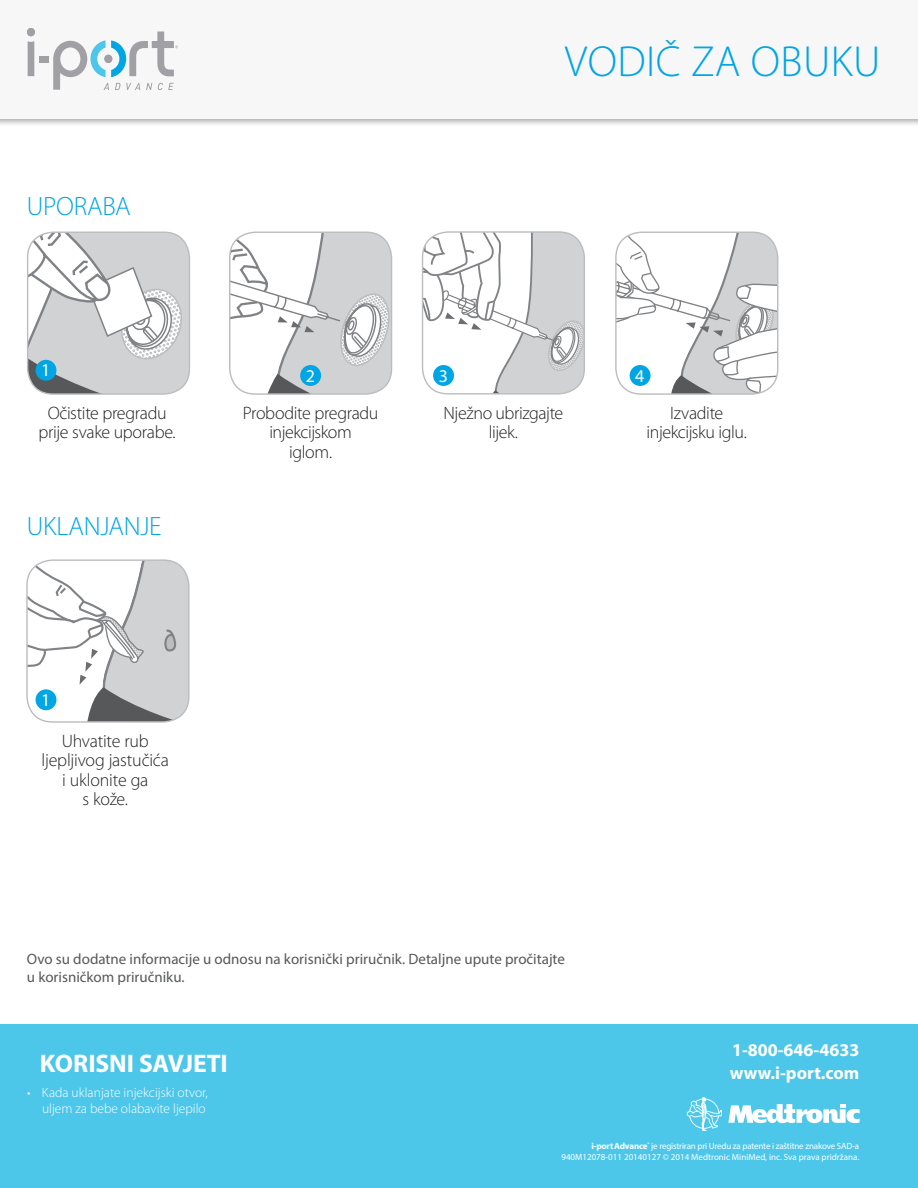
<style>
.page{position:relative;width:918px;height:1188px;background:#fff}
.page>*{position:absolute;margin:0;border:0;box-sizing:border-box;transform-origin:0 0}
.t1{font:300 43.65px "Myriad Pro";letter-spacing:.01em;color:#00a5e3}
.headings{font:300 26.55px "Myriad Pro";letter-spacing:-.015em;color:#00a5e3}
.headings-2{font:700 25.5px "Myriad Pro";letter-spacing:-.005em;color:#fff}
.step_text{font:300 18px/19.5px "Myriad Pro";letter-spacing:-.02em;color:#231f20;text-align:center}
.t2{font:700 18px "Myriad Pro";color:#fff}
.t3{font:18px "Myriad Pro";color:#fff}
.t4{font:15px/18px "Myriad Pro";color:#57585a}
.t5{font:300 13.5px/16.5px "Myriad Pro";color:#fff;text-align:right}
.t6{font:9px "Myriad Pro";letter-spacing:-.005em;color:#fff}
.s1{font-weight:700}
</style>
<div class="page">
<svg style="left:27px;top:560px;width:162px;height:162px"></svg>
<svg style="left:616px;top:232px;width:162px;height:162px"></svg>
<svg style="left:423px;top:232px;width:162px;height:162px"></svg>
<svg style="left:230px;top:232px;width:162px;height:162px"></svg>
<svg style="left:28px;top:232px;width:161px;height:162px"></svg>
<div style="left:27px;top:232px;width:163px;height:163px;border:1px solid #bcbdc0;border-radius:26px"></div>
<div style="left:0;top:1024px;width:918px;height:164px;background:#4dc7e9"></div>
<svg style="left:687px;top:1097px;width:35px;height:34px"></svg>
<svg style="left:728px;top:1104px;width:132px;height:19px"></svg>
<div style="left:36px;top:360px;width:20px;height:21px;background:#00a5e3;border-radius:50%"></div>
<div style="left:300px;top:365px;width:21px;height:21px;background:#00a5e3;border-radius:50%"></div>
<div style="left:433px;top:365px;width:21px;height:21px;background:#00a5e3;border-radius:50%"></div>
<div style="left:630px;top:365px;width:21px;height:21px;background:#00a5e3;border-radius:50%"></div>
<div style="left:36px;top:689px;width:20px;height:21px;background:#00a5e3;border-radius:50%"></div>
<div style="left:0;top:0;width:918px;height:127px;background:#231f20;opacity:.4"></div>
<div style="left:0;top:0;width:918px;height:118px;background:#f7f7f8"></div>
<div style="left:39px;top:56px;width:9px;height:7px;background:#a1a1a5"></div>
<svg style="left:28px;top:41px;width:6px;height:35px"></svg>
<div style="left:27px;top:28px;width:8px;height:8px;background:#a1a1a5;border-radius:50%"></div>
<svg style="left:53px;top:32px;width:125px;height:58px"></svg>
<p class="headings" style="left:27px;top:190px;width:105px">UPORABA</p>
<p class="t1" style="left:565px;top:35px;width:317px">VODIČ ZA OBUKU</p>
<p class="t3" style="left:41px;top:359px;width:11px">1</p>
<p class="t3" style="left:306px;top:364px;width:11px">2</p>
<p class="t3" style="left:439px;top:364px;width:11px">3</p>
<p class="t3" style="left:635px;top:364px;width:11px">4</p>
<p class="step_text" style="left:39px;top:403px;width:139px">Očistite pregradu prije svake uporabe.</p>
<p class="headings" style="left:27px;top:510px;width:136px">UKLANJANJE</p>
<p class="t3" style="left:41px;top:689px;width:11px">1</p>
<p class="step_text" style="left:42px;top:731px;width:129px">Uhvatite rub ljepljivog jastučića i uklonite ga<br>s kože.</p>
<p class="step_text" style="left:243px;top:403px;width:137px">Probodite pregradu injekcijskom<br>iglom.</p>
<p class="step_text" style="left:444px;top:403px;width:121px">Nježno ubrizgajte lijek.</p>
<p class="t4" style="left:27px;top:949px;width:540px">Ovo su dodatne informacije u odnosu na korisnički priručnik. Detaljne upute pročitajte u korisničkom priručniku.</p>
<p class="headings-2" style="left:40px;top:1047px;width:189px">KORISNI SAVJETI</p>
<p class="t5" style="left:27px;top:1084px;width:182px">• Kada uklanjate injekcijski otvor, uljem za bebe olabavite ljepilo</p>
<p class="step_text" style="left:647px;top:403px;width:102px">Izvadite injekcijsku iglu.</p>
<p class="t2" style="left:732px;top:1038px;width:129px">1-800-646-4633</p>
<p class="t2" style="left:730px;top:1061px;width:131px">www.i-port.com</p>
<p class="t6" style="left:591px;top:1141px;width:269px"><span class="s1">i-portAdvance</span><sup>®</sup> je registriran pri Uredu za patente i zaštitne znakove SAD-a</p>
<p class="t6" style="left:561px;top:1151px;width:299px">940M12078-011 20140127 © 2014 Medtronic MiniMed, inc. Sva prava pridržana.</p>
</div>
